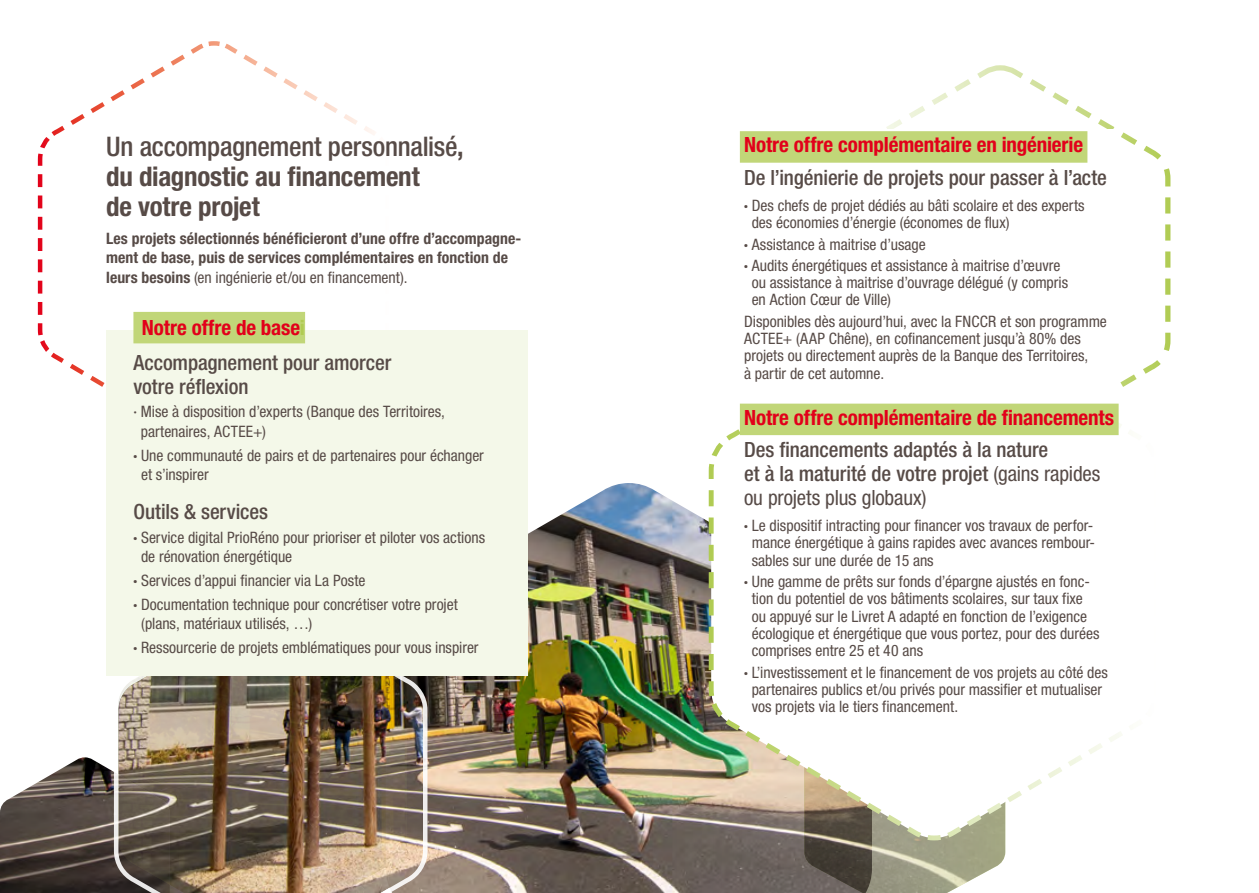
<style>
.page{position:relative;width:1259px;height:893px;background:#fff}
.page>*{position:absolute;margin:0;border:0;box-sizing:border-box;transform-origin:0 0}
.t1{font:700 condensed 27px/30px "Helvetica Neue LT Pro";letter-spacing:-.005em;color:#574b47}
.t2{font:500 condensed 21px/24px "Helvetica Neue LT Pro";letter-spacing:-.005em;color:#574b47}
.t3{font:700 condensed 21px "Helvetica Neue LT Pro";letter-spacing:-.005em;color:#e2001a}
.t4{font:condensed 15.75px/17.2px "Helvetica Neue LT Pro";color:#574b47}
.t5{font:700 condensed 15.75px/19.5px "Helvetica Neue LT Pro";letter-spacing:.005em;color:#574b47}
.s1{font-weight:500}
.s2{font-weight:400}
.s3{font-weight:700;color:#e2001a}
.s4{font-weight:700;color:#b0cb52}
.s5{font-weight:500;font-size:15px}
.s6{font-weight:700}
</style>
<div class="page">
<svg style="left:37px;top:41px;width:339px;height:346px"></svg>
<img style="left:430px;top:483px;width:310px;height:410px">
<svg style="left:886px;top:65px;width:285px;height:281px"></svg>
<img style="left:0;top:757px;width:112px;height:136px">
<img style="left:112px;top:675px;width:318px;height:218px">
<div style="left:106px;top:330px;width:422px;height:345px;background:#f4f8e9"></div>
<div style="left:133px;top:312px;width:172px;height:31px;background:#c1d678"></div>
<svg style="left:1115px;top:273px;width:55px;height:78px"></svg>
<svg style="left:740px;top:843px;width:266px;height:50px;background:#898577"></svg>
<svg style="left:706px;top:317px;width:456px;height:526px"></svg>
<div style="left:735px;top:129px;width:380px;height:281px;background:#fff"></div>
<div style="left:740px;top:131px;width:347px;height:32px;background:#c1d678"></div>
<div style="left:740px;top:404px;width:378px;height:31px;background:#c1d678"></div>
<h1 class="t1" style="left:106px;top:131px;width:359px"><span class="s1">Un accompagnement personnalisé</span>, du diagnostic au financement<br>de votre projet</h1>
<p class="t5" style="left:106px;top:228px;width:417px">Les projets sélectionnés bénéficieront d’une offre d’accompagne&shy;ment de base, puis de services complémentaires en fonction de leurs besoins <span class="s2">(en ingénierie et/ou en financement).</span></p>
<h2 class="t2" style="left:133px;top:310px;width:259px;line-height:34.7px;text-indent:9px"><span class="s3">Notre offre de base</span><span class="s4">i<br></span>Accompagnement pour amorcer</h2>
<h2 class="t2" style="left:133px;top:374px;width:117px">votre réflexion</h2>
<p class="t4" style="left:141px;top:402px;width:306px;line-height:19.5px;text-indent:-7px"><span class="s5">·</span> Mise à disposition d’experts (Banque des Territoires, partenaires, ACTEE+)</p>
<p class="t4" style="left:141px;top:445px;width:344px;line-height:19.5px;text-indent:-8px"><span class="s6">·</span> Une communauté de pairs et de partenaires pour échanger et s’inspirer</p>
<h2 class="t2" style="left:133px;top:499px;width:136px">Outils &amp; services</h2>
<p class="t4" style="left:141px;top:527px;width:345px;line-height:19.5px;text-indent:-8px"><span class="s6">·</span> Service digital PrioRéno pour prioriser et piloter vos actions de rénovation énergétique</p>
<p class="t4" style="left:133px;top:568px;width:326px;line-height:23.7px"><span class="s6">·</span> Services d’appui financier via La Poste<br><span class="s6">·</span> Documentation technique pour concrétiser votre projet</p>
<p class="t4" style="left:133px;top:612px;width:347px;line-height:23.7px;text-indent:8px">(plans, matériaux utilisés, …)<br><span class="s6">·</span> Ressourcerie de projets emblématiques pour vous inspirer</p>
<h2 class="t3" style="left:744px;top:132px;width:340px">Notre offre complémentaire en ingénierie</h2>
<h2 class="t2" style="left:744px;top:165px;width:364px">De l’ingénierie de projets pour passer à l’acte</h2>
<p class="t4" style="left:751px;top:196px;width:334px;text-indent:-8px"><span class="s6">·</span> Des chefs de projet dédiés au bâti scolaire et des experts des économies d’énergie (économes de flux)</p>
<p class="t4" style="left:744px;top:233px;width:318px;line-height:21.5px"><span class="s6">·</span> Assistance à maitrise d’usage<br><span class="s6">·</span> Audits énergétiques et assistance à maitrise d’œuvre</p>
<p class="t4" style="left:751px;top:274px;width:318px">ou assistance à maitrise d’ouvrage délégué (y compris en Action Cœur de Ville)</p>
<p class="t4" style="left:744px;top:313px;width:364px">Disponibles dès aujourd’hui, avec la FNCCR et son programme ACTEE+ (AAP Chêne), en cofinancement jusqu’à 80% des projets ou directement auprès de la Banque des Territoires,<br>à partir de cet automne.</p>
<h2 class="t3" style="left:744px;top:405px;width:371px">Notre offre complémentaire de financements</h2>
<h2 class="t2" style="left:744px;top:438px;width:358px">Des financements adaptés à la nature<br>et à la maturité de votre projet <span class="s2">(gains rapides ou projets plus globaux)</span></h2>
<p class="t4" style="left:751px;top:517px;width:345px;text-align:justify;text-indent:-8px"><span class="s6">·</span> Le dispositif intracting pour financer vos travaux de perfor&shy;mance énergétique à gains rapides avec avances rembour&shy;sables sur une durée de 15 ans</p>
<p class="t4" style="left:751px;top:573px;width:349px;text-indent:-8px"><span class="s6">·</span> Une gamme de prêts sur fonds d’épargne ajustés en fonc&shy;tion du potentiel de vos bâtiments scolaires, sur taux fixe ou appuyé sur le Livret A adapté en fonction de l’exigence écologique et énergétique que vous portez, pour des durées comprises entre 25 et 40 ans</p>
<p class="t4" style="left:751px;top:663px;width:358px;text-indent:-8px"><span class="s6">·</span> L’investissement et le financement de vos projets au côté des partenaires publics et/ou privés pour massifier et mutualiser vos projets via le tiers financement.</p>
</div>
